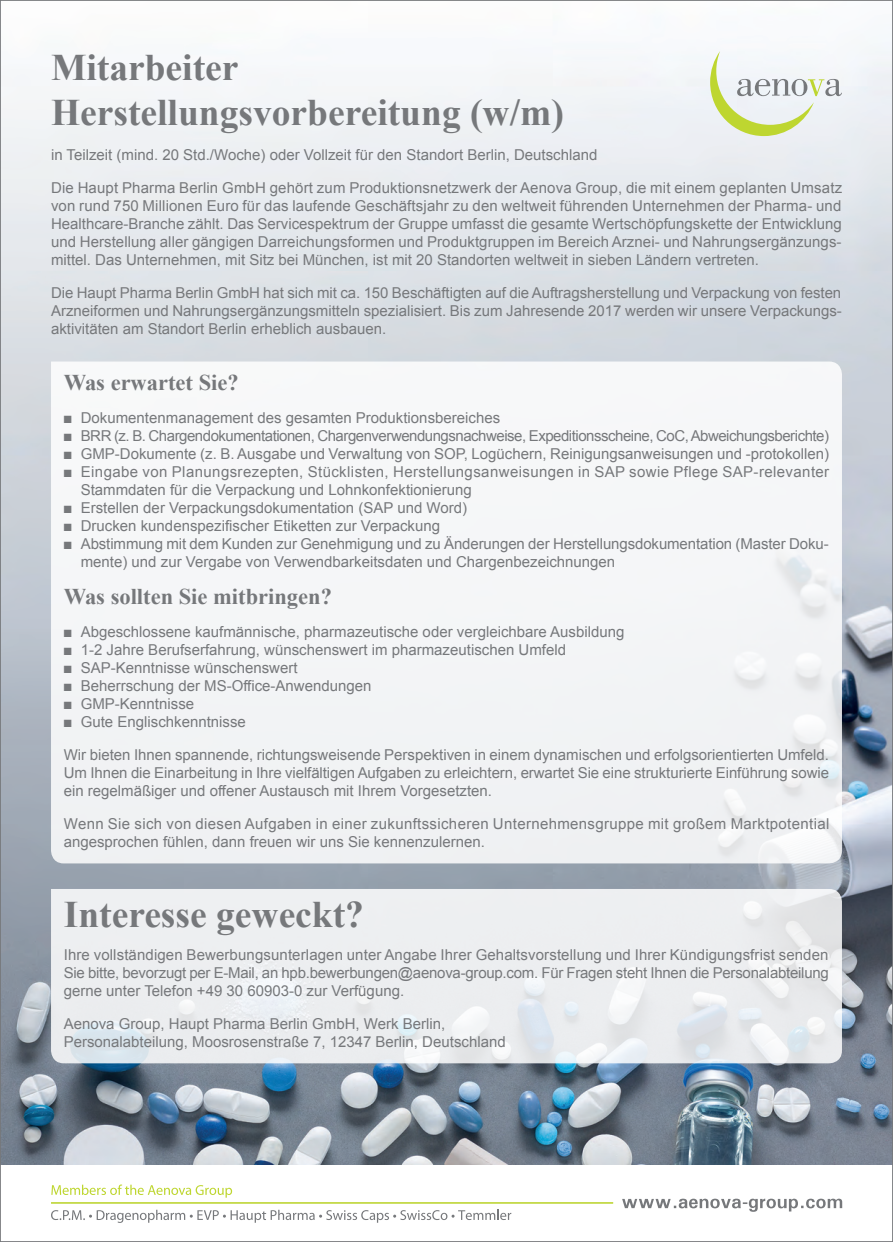
<style>
.page{position:relative;width:893px;height:1242px;background:#fff}
.page>*{position:absolute;margin:0;border:0;box-sizing:border-box;transform-origin:0 0}
.t1{font:700 37.5px/45px "Times New Roman";color:#76787b}
.t2{font:700 22.5px "Times New Roman";color:#76787b}
.t3{font:15px/18px "Arial";color:#76787b;text-align:justify}
.t4{font:15px/18px "Arial";letter-spacing:.025em;color:#76787b}
.t5{font:15px "Arial";letter-spacing:-.03em;color:#76787b}
</style>
<div class="page">
<img style="left:2px;top:42px;width:889px;height:1123px">
<svg style="left:710px;top:51px;width:132px;height:85px"></svg>
<svg style="left:622px;top:1198px;width:220px;height:13px"></svg>
<svg style="left:51px;top:1184px;width:181px;height:13px"></svg>
<svg style="left:51px;top:1209px;width:460px;height:14px"></svg>
<hr style="left:51px;top:1202px;width:562px;height:1px;background:#bdd536">
<div style="left:51px;top:361px;width:791px;height:502px;background:#f5f6f7"></div>
<svg style="left:51px;top:889px;width:791px;height:174px;background:#ebedef"></svg>
<h1 class="t1" style="left:51px;top:44px;width:514px">Mitarbeiter<br>Herstellungsvorbereitung (w/m)</h1>
<p class="t3" style="left:51px;top:146px;width:548px">in Teilzeit (mind. 20 Std./Woche) oder Vollzeit für den Standort Berlin, Deutschland</p>
<p class="t3" style="left:51px;top:179px;width:793px">Die Haupt Pharma Berlin GmbH gehört zum Produktionsnetzwerk der Aenova Group, die mit einem geplanten Umsatz von rund 750 Millionen Euro für das laufende Geschäftsjahr zu den weltweit führenden Unternehmen der Pharma- und Healthcare-Branche zählt. Das Servicespektrum der Gruppe umfasst die gesamte Wertschöpfungskette der Entwicklung und Herstellung aller gängigen Darreichungsformen und Produktgruppen im Bereich Arznei- und Nahrungsergänzungs&shy;mittel. Das Unternehmen, mit Sitz bei München, ist mit 20 Standorten weltweit in sieben Ländern vertreten.</p>
<p class="t3" style="left:51px;top:284px;width:792px">Die Haupt Pharma Berlin GmbH hat sich mit ca. 150 Beschäftigten auf die Auftragsherstellung und Verpackung von festen Arzneiformen und Nahrungsergänzungsmitteln spezialisiert. Bis zum Jahresende 2017 werden wir unsere Verpackungs&shy;aktivitäten am Standort Berlin erheblich ausbauen.</p>
<h2 class="t2" style="left:64px;top:366px;width:176px">Was erwartet Sie?</h2>
<p class="t3" style="left:64px;top:408px;width:438px">■ Dokumentenmanagement des gesamten Produktionsbereiches</p>
<p class="t5" style="left:64px;top:425px;width:767px">■ BRR (z. B. Chargendokumentationen, Chargenverwendungsnachweise, Expeditionsscheine, CoC, Abweichungsberichte)</p>
<p class="t3" style="left:64px;top:444px;width:767px">■ GMP-Dokumente (z. B. Ausgabe und Verwaltung von SOP, Logüchern, Reinigungsanweisungen und -protokollen)</p>
<p class="t4" style="left:81px;top:462px;width:750px;text-indent:-17px">■ Eingabe von Planungsrezepten, Stücklisten, Herstellungsanweisungen in SAP sowie Pflege SAP-relevanter<br>Stammdaten für die Verpackung und Lohnkonfektionierung</p>
<p class="t3" style="left:64px;top:498px;width:405px">■ Erstellen der Verpackungsdokumentation (SAP und Word)</p>
<p class="t3" style="left:64px;top:516px;width:378px">■ Drucken kundenspezifischer Etiketten zur Verpackung</p>
<p class="t3" style="left:81px;top:534px;width:748px;text-indent:-17px">■ Abstimmung mit dem Kunden zur Genehmigung und zu Änderungen der Herstellungsdokumentation (Master Doku&shy;mente) und zur Vergabe von Verwendbarkeitsdaten und Chargenbezeichnungen</p>
<h2 class="t2" style="left:64px;top:581px;width:270px">Was sollten Sie mitbringen?</h2>
<p class="t3" style="left:64px;top:623px;width:562px">■ Abgeschlossene kaufmännische, pharmazeutische oder vergleichbare Ausbildung</p>
<p class="t3" style="left:64px;top:641px;width:504px">■ 1-2 Jahre Berufserfahrung, wünschenswert im pharmazeutischen Umfeld</p>
<p class="t3" style="left:64px;top:659px;width:235px">■ SAP-Kenntnisse wünschenswert</p>
<p class="t3" style="left:64px;top:677px;width:309px">■ Beherrschung der MS-Office-Anwendungen</p>
<p class="t3" style="left:64px;top:695px;width:132px">■ GMP-Kenntnisse</p>
<p class="t3" style="left:64px;top:713px;width:184px">■ Gute Englischkenntnisse</p>
<p class="t3" style="left:64px;top:746px;width:767px">Wir bieten Ihnen spannende, richtungsweisende Perspektiven in einem dynamischen und erfolgsorientierten Umfeld.<br>Um Ihnen die Einarbeitung in Ihre vielfältigen Aufgaben zu erleichtern, erwartet Sie eine strukturierte Einführung sowie ein regelmäßiger und offener Austausch mit Ihrem Vorgesetzten.</p>
<p class="t4" style="left:64px;top:815px;width:767px">Wenn Sie sich von diesen Aufgaben in einer zukunftssicheren Unternehmensgruppe mit großem Marktpotential angesprochen fühlen, dann freuen wir uns Sie kennenzulernen.</p>
<h1 class="t1" style="left:64px;top:891px;width:302px">Interesse geweckt?</h1>
<p class="t3" style="left:64px;top:946px;width:767px">Ihre vollständigen Bewerbungsunterlagen unter Angabe Ihrer Gehaltsvorstellung und Ihrer Kündigungsfrist senden Sie bitte, bevorzugt per E-Mail, an hpb.bewerbungen@aenova-group.com. Für Fragen steht Ihnen die Personalabteilung gerne unter Telefon +49 30 60903-0 zur Verfügung.</p>
<p class="t3" style="left:64px;top:1015px;width:443px">Aenova Group, Haupt Pharma Berlin GmbH, Werk Berlin,<br>Personalabteilung, Moosrosenstraße 7, 12347 Berlin, Deutschland</p>
</div>
